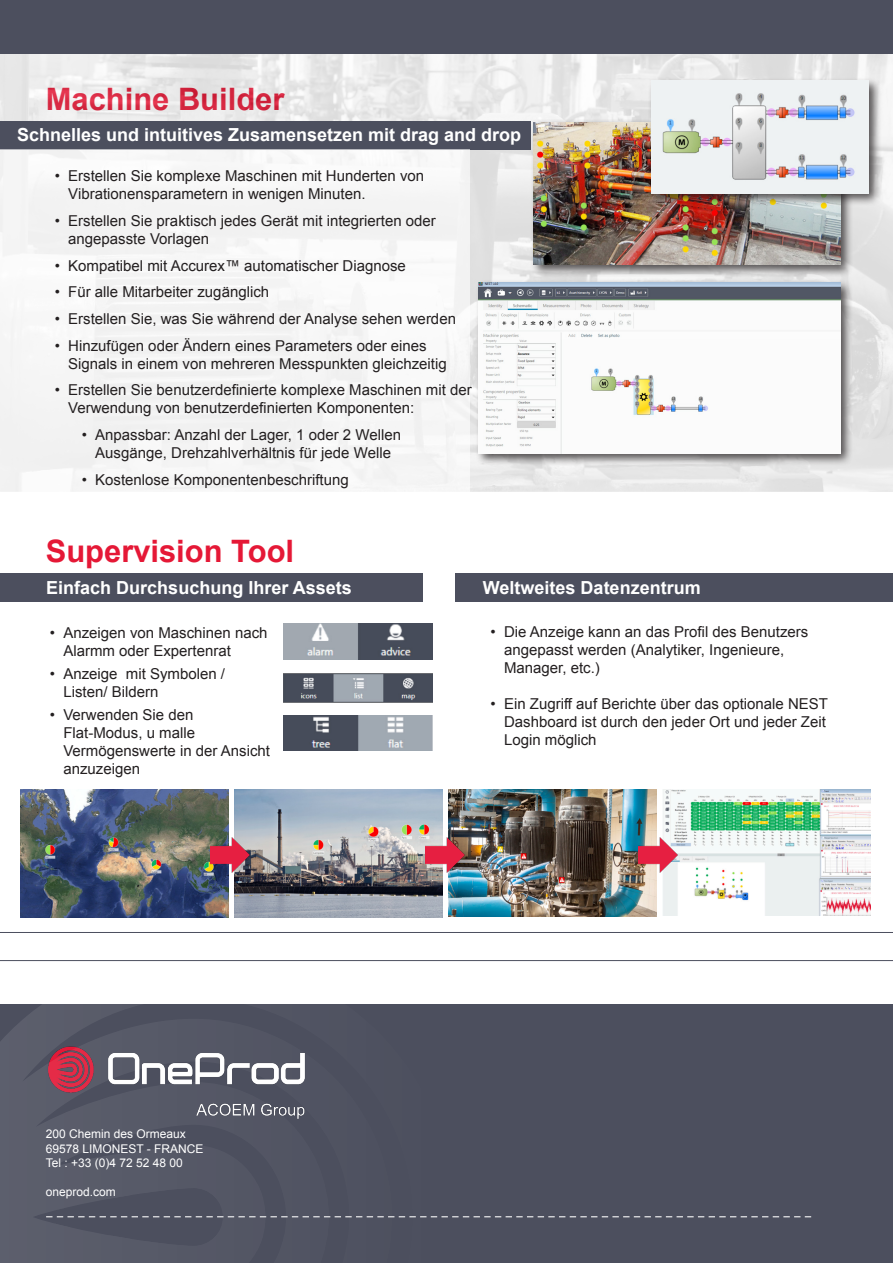
<style>
.page{position:relative;width:893px;height:1263px;background:#fff}
.page>*{position:absolute;margin:0;border:0;box-sizing:border-box;transform-origin:0 0}
.t1{font:700 30.9px "Arial";color:#e51836}
.t2{font:700 18px "Arial";color:#fff}
.t3{font:15px/18px "Arial";color:#231f20}
.t4{font:12px/14.4px "Arial";color:#fff}
</style>
<div class="page">
<div style="left:455px;top:1004px;width:438px;height:259px;background:#4c4f5e"></div>
<svg style="left:0;top:1004px;width:455px;height:126px;fill:#525362"></svg>
<img style="left:0;top:1130px;width:455px;height:133px">
<svg style="left:46px;top:1216px;width:765px;height:1px"></svg>
<div style="left:0;top:0;width:893px;height:54px;background:#4c4f5e"></div>
<img style="left:0;top:54px;width:893px;height:438px">
<div style="left:530px;top:119px;width:323px;height:158px;background:#231f20;opacity:.75"></div>
<img style="left:534px;top:122px;width:306px;height:142px">
<div style="left:648px;top:77px;width:234px;height:129px;background:#231f20;opacity:.75"></div>
<img style="left:652px;top:81px;width:217px;height:112px">
<div style="left:475px;top:279px;width:379px;height:187px;background:#231f20;opacity:.75"></div>
<img style="left:479px;top:283px;width:361px;height:171px">
<div style="left:0;top:573px;width:423px;height:28px;background:#4c4f5e"></div>
<svg style="left:0;top:932px;width:893px;height:29px"></svg>
<div style="left:455px;top:573px;width:438px;height:28px;background:#4c4f5e"></div>
<div style="left:0;top:121px;width:531px;height:28px;background:#4c4f5e"></div>
<img style="left:20px;top:789px;width:208px;height:128px">
<img style="left:234px;top:789px;width:208px;height:128px">
<img style="left:448px;top:789px;width:208px;height:127px">
<img style="left:663px;top:789px;width:207px;height:127px">
<img style="left:283px;top:624px;width:149px;height:35px">
<div style="left:0;top:149px;width:470px;height:343px;background:#f5f5f5"></div>
<img style="left:283px;top:673px;width:149px;height:30px">
<img style="left:283px;top:715px;width:149px;height:36px">
<img style="left:210px;top:837px;width:39px;height:35px">
<img style="left:426px;top:837px;width:39px;height:35px">
<img style="left:638px;top:837px;width:39px;height:35px">
<p class="t1" style="left:46px;top:79px;width:240px">Machine Builder</p>
<p class="t2" style="left:17px;top:123px;width:506px">Schnelles und intuitives Zusamensetzen mit drag and drop</p>
<p class="t3" style="left:68px;top:167px;width:357px;text-indent:-14px">• Erstellen Sie komplexe Maschinen mit Hunderten von<br>Vibrationensparametern in wenigen Minuten.</p>
<p class="t3" style="left:68px;top:212px;width:369px;text-indent:-14px">• Erstellen Sie praktisch jedes Gerät mit integrierten oder angepasste Vorlagen</p>
<p class="t3" style="left:55px;top:257px;width:353px">• Kompatibel mit Accurex™ automatischer Diagnose</p>
<p class="t3" style="left:55px;top:283px;width:216px">• Für alle Mitarbeiter zugänglich</p>
<p class="t3" style="left:55px;top:310px;width:403px">• Erstellen Sie, was Sie während der Analyse sehen werden</p>
<p class="t3" style="left:68px;top:336px;width:380px;text-indent:-14px">• Hinzufügen oder Ändern eines Parameters oder eines<br>Signals in einem von mehreren Messpunkten gleichzeitig</p>
<p class="t3" style="left:68px;top:381px;width:405px;text-indent:-14px">• Erstellen Sie benutzerdefinierte komplexe Maschinen mit der<br>Verwendung von benutzerdefinierten Komponenten:</p>
<p class="t3" style="left:82px;top:426px;width:321px;text-align:center">• Anpassbar: Anzahl der Lager, 1 oder 2 Wellen<br>Ausgänge, Drehzahlverhältnis für jede Welle</p>
<p class="t3" style="left:82px;top:470px;width:268px">• Kostenlose Komponentenbeschriftung</p>
<p class="t1" style="left:46px;top:530px;width:250px">Supervision Tool</p>
<p class="t2" style="left:46px;top:575px;width:307px">Einfach Durchsuchung Ihrer Assets</p>
<p class="t2" style="left:483px;top:575px;width:219px">Weltweites Datenzentrum</p>
<p class="t3" style="left:63px;top:623px;width:206px;text-indent:-14px">• Anzeigen von Maschinen nach<br>Alarmm oder Expertenrat</p>
<p class="t3" style="left:63px;top:665px;width:163px;text-indent:-14px">• Anzeige mit Symbolen /<br>Listen/ Bildern</p>
<p class="t3" style="left:63px;top:706px;width:208px;text-indent:-14px">• Verwenden Sie den<br>Flat-Modus, u malle<br>Vermögenswerte in der Ansicht anzuzeigen</p>
<p class="t4" style="left:46px;top:1127px;width:159px">200 Chemin des Ormeaux<br>69578 LIMONEST - FRANCE<br>Tel : +33 (0)4 72 52 48 00</p>
<p class="t4" style="left:46px;top:1185px;width:72px">oneprod.com</p>
<p class="t3" style="left:504px;top:622px;width:306px;text-indent:-14px">• Die Anzeige kann an das Profil des Benutzers angepasst werden (Analytiker, Ingenieure,<br>Manager, etc.)</p>
<p class="t3" style="left:504px;top:694px;width:326px;text-indent:-14px">• Ein Zugriff auf Berichte über das optionale NEST<br>Dashboard ist durch den jeder Ort und jeder Zeit<br>Login möglich</p>
</div>
